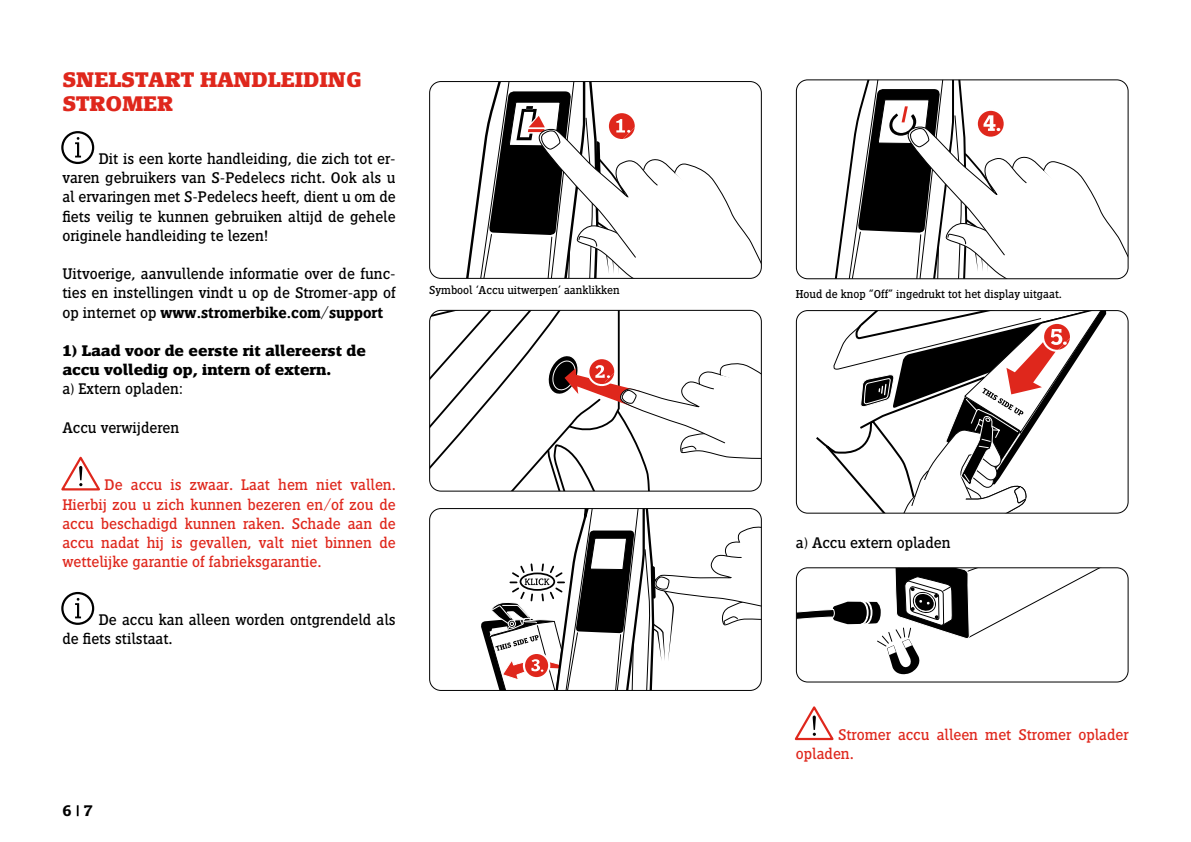
<style>
.page{position:relative;width:1191px;height:842px;background:#fff}
.page>*{position:absolute;margin:0;border:0;box-sizing:border-box;transform-origin:0 0}
.t1{font:700 22px/24px "Siseriff LT Std";color:#df271c}
.t2{font:16px/19.2px "Siseriff LT Std";color:#000;text-align:justify}
.t3{font:16px/19.2px "Siseriff LT Std";color:#df271c}
.t4{font:700 16px/19.2px "Siseriff LT Std";color:#000}
.t5{font:600 16px "Siseriff LT Std";color:#000}
.t6{font:12px "Siseriff LT Std";color:#000}
.s1{font-weight:600}
</style>
<div class="page">
<svg style="left:77px;top:805px;width:2px;height:11px"></svg>
<svg style="left:800px;top:80px;width:328px;height:199px"></svg>
<div style="left:796px;top:79px;width:332px;height:200px;border:1px solid #000;border-radius:11px"></div>
<svg style="left:816px;top:312px;width:290px;height:200px"></svg>
<div style="left:796px;top:310px;width:332px;height:204px;border:1px solid #000;border-radius:11px"></div>
<svg style="left:796px;top:568px;width:332px;height:107px"></svg>
<div style="left:796px;top:567px;width:332px;height:115px;border:1px solid #000;border-radius:11px"></div>
<svg style="left:794px;top:706px;width:40px;height:35px"></svg>
<svg style="left:75px;top:137px;width:6px;height:20px"></svg>
<div style="left:61px;top:131px;width:33px;height:33px;border:2px solid #000;border-radius:50%"></div>
<svg style="left:61px;top:456px;width:39px;height:35px"></svg>
<svg style="left:75px;top:598px;width:6px;height:20px"></svg>
<div style="left:61px;top:592px;width:33px;height:33px;border:2px solid #000;border-radius:50%"></div>
<svg style="left:431px;top:82px;width:330px;height:196px"></svg>
<div style="left:429px;top:81px;width:333px;height:198px;border:1px solid #000;border-radius:11px"></div>
<svg style="left:429px;top:310px;width:332px;height:180px"></svg>
<div style="left:429px;top:310px;width:333px;height:182px;border:1px solid #000;border-radius:11px"></div>
<svg style="left:481px;top:509px;width:280px;height:181px"></svg>
<div style="left:429px;top:508px;width:333px;height:183px;border:1px solid #000;border-radius:11px"></div>
<h1 class="t1" style="left:62px;top:68px;width:301px">SNELSTART HANDLEIDING<br>STROMER</h1>
<p class="t2" style="left:62px;top:149px;width:335px;text-indent:36px">Dit is een korte handleiding, die zich tot er&shy;varen gebruikers van S-Pedelecs richt. Ook als u al ervaringen met S-Pedelecs heeft, dient u om de fiets veilig te kunnen gebruiken altijd de gehele originele handleiding te lezen!</p>
<p class="t2" style="left:62px;top:264px;width:335px">Uitvoerige, aanvullende informatie over de func&shy;ties en instellingen vindt u op de Stromer-app of op internet op <span class="s1">www.stromerbike.com/support</span></p>
<p class="t4" style="left:62px;top:341px;width:305px">1) Laad voor de eerste rit allereerst de accu volledig op, intern of extern.</p>
<p class="t2" style="left:62px;top:379px;width:122px">a) Extern opladen:</p>
<p class="t2" style="left:62px;top:418px;width:118px">Accu verwijderen</p>
<p class="t3" style="left:62px;top:475px;width:335px;text-align:justify;text-indent:42px">De accu is zwaar. Laat hem niet vallen.<br>Hierbij zou u zich kunnen bezeren en/of zou de accu beschadigd kunnen raken. Schade aan de accu nadat hij is gevallen, valt niet binnen de wettelijke garantie of fabrieksgarantie.</p>
<p class="t2" style="left:62px;top:610px;width:335px;text-indent:36px">De accu kan alleen worden ontgrendeld als de fiets stilstaat.</p>
<p class="t6" style="left:429px;top:283px;width:192px">Symbool ‘Accu uitwerpen’ aanklikken</p>
<p class="t5" style="left:62px;top:802px;width:32px">6 7</p>
<p class="t6" style="left:796px;top:288px;width:267px">Houd de knop “Off” ingedrukt tot het display uitgaat.</p>
<p class="t2" style="left:796px;top:533px;width:156px">a) Accu extern opladen</p>
<p class="t3" style="left:796px;top:725px;width:334px;text-indent:42px">Stromer accu alleen met Stromer oplader opladen.</p>
</div>
